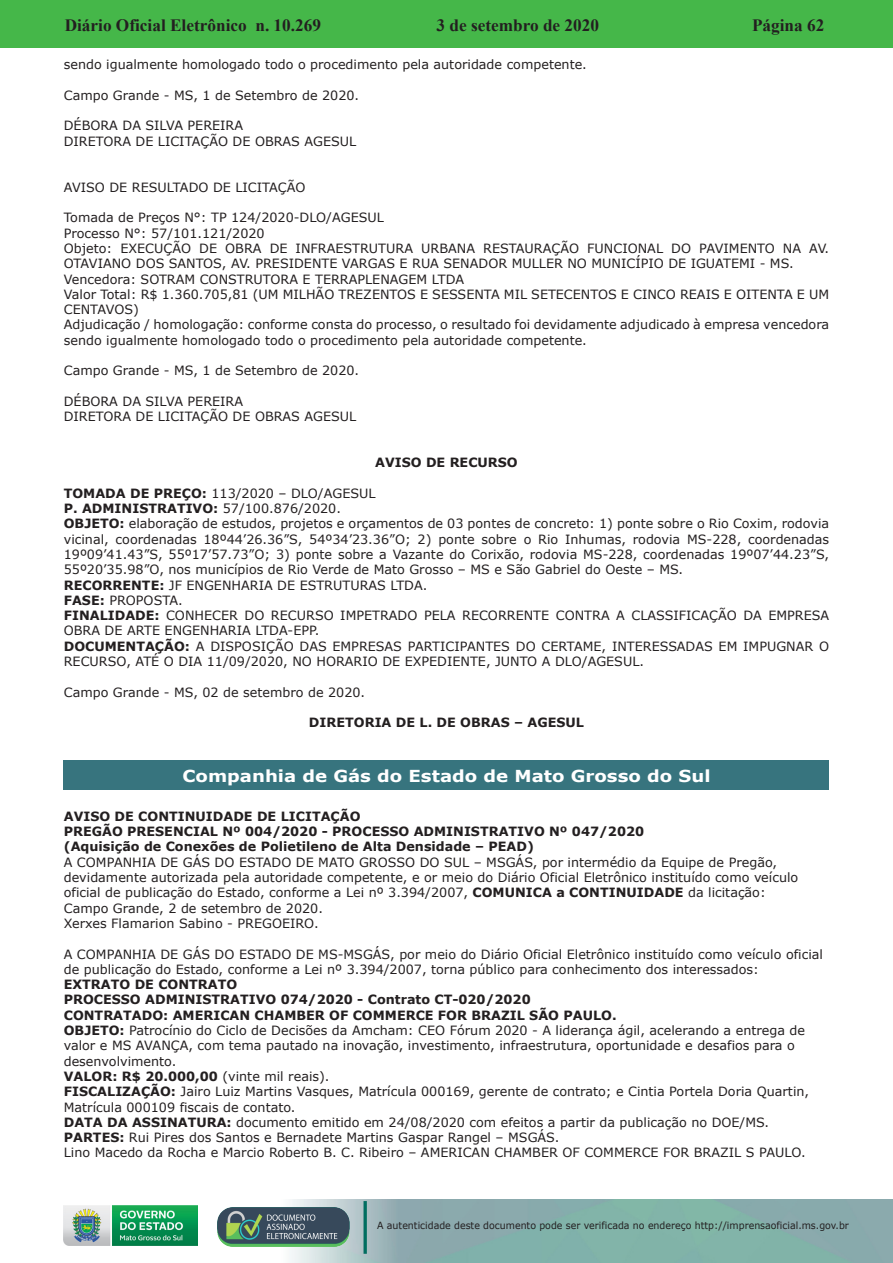
<style>
.page{position:relative;width:893px;height:1263px;background:#fff}
.page>*{position:absolute;margin:0;border:0;box-sizing:border-box;transform-origin:0 0}
.t1{font:700 17.25px "Times New Roman";color:#231f20}
.t2{font:700 16.5px "Verdana";color:#fff;scale:1.1 1}
.t3{font:12.75px/15.3px "Verdana";color:#231f20}
.t4{font:700 12.75px/15.3px "Verdana";color:#231f20}
.t5{font:9.9px "Verdana";color:#231f20;scale:.95 1}
.s1{font-weight:700}
</style>
<div class="page">
<div style="left:0;top:0;width:893px;height:48px;background:#45b749"></div>
<img style="left:63px;top:1199px;width:830px;height:64px">
<img style="left:364px;top:1202px;width:2px;height:51px">
<img style="left:218px;top:1207px;width:132px;height:39px">
<img style="left:64px;top:1205px;width:134px;height:41px">
<div style="left:64px;top:760px;width:765px;height:30px;background:#37747e"></div>
<h1 class="t1" style="left:65px;top:13px;width:258px">Diário Oficial Eletrônico n. 10.269</h1>
<h1 class="t1" style="left:436px;top:13px;width:164px">3 de setembro de 2020</h1>
<h1 class="t1" style="left:752px;top:13px;width:74px">Página 62</h1>
<p class="t3" style="left:64px;top:57px;width:525px">sendo igualmente homologado todo o procedimento pela autoridade competente.</p>
<p class="t3" style="left:64px;top:87px;width:297px">Campo Grande - MS, 1 de Setembro de 2020.</p>
<p class="t3" style="left:64px;top:118px;width:294px">DÉBORA DA SILVA PEREIRA<br>DIRETORA DE LICITAÇÃO DE OBRAS AGESUL</p>
<p class="t3" style="left:64px;top:179px;width:243px">AVISO DE RESULTADO DE LICITAÇÃO</p>
<p class="t3" style="left:64px;top:210px;width:767px">Tomada de Preços N°: TP 124/2020-DLO/AGESUL<br>Processo N°: 57/101.121/2020<br>Objeto: EXECUÇÃO DE OBRA DE INFRAESTRUTURA URBANA RESTAURAÇÃO FUNCIONAL DO PAVIMENTO NA AV.<br>OTAVIANO DOS SANTOS, AV. PRESIDENTE VARGAS E RUA SENADOR MULLER NO MUNICÍPIO DE IGUATEMI - MS.<br>Vencedora: SOTRAM CONSTRUTORA E TERRAPLENAGEM LTDA<br>Valor Total: R$ 1.360.705,81 (UM MILHÃO TREZENTOS E SESSENTA MIL SETECENTOS E CINCO REAIS E OITENTA E UM CENTAVOS)<br>Adjudicação / homologação: conforme consta do processo, o resultado foi devidamente adjudicado à empresa vencedora sendo igualmente homologado todo o procedimento pela autoridade competente.</p>
<p class="t3" style="left:64px;top:363px;width:297px">Campo Grande - MS, 1 de Setembro de 2020.</p>
<p class="t3" style="left:64px;top:393px;width:294px">DÉBORA DA SILVA PEREIRA<br>DIRETORA DE LICITAÇÃO DE OBRAS AGESUL</p>
<p class="t4" style="left:375px;top:455px;width:144px">AVISO DE RECURSO</p>
<p class="t3" style="left:64px;top:485px;width:767px"><span class="s1">TOMADA DE PREÇO:</span> 113/2020 – DLO/AGESUL<br><span class="s1">P. ADMINISTRATIVO:</span> 57/100.876/2020.<br><span class="s1">OBJETO:</span> elaboração de estudos, projetos e orçamentos de 03 pontes de concreto: 1) ponte sobre o Rio Coxim, rodovia vicinal, coordenadas 18º44’26.36”S, 54º34’23.36”O; 2) ponte sobre o Rio Inhumas, rodovia MS-228, coordenadas 19º09’41.43”S, 55º17’57.73”O; 3) ponte sobre a Vazante do Corixão, rodovia MS-228, coordenadas 19º07’44.23”S, 55º20’35.98”O, nos municípios de Rio Verde de Mato Grosso – MS e São Gabriel do Oeste – MS.<br><span class="s1">RECORRENTE:</span> JF ENGENHARIA DE ESTRUTURAS LTDA.<br><span class="s1">FASE:</span> PROPOSTA.<br><span class="s1">FINALIDADE:</span> CONHECER DO RECURSO IMPETRADO PELA RECORRENTE CONTRA A CLASSIFICAÇÃO DA EMPRESA OBRA DE ARTE ENGENHARIA LTDA-EPP.<br><span class="s1">DOCUMENTAÇÃO:</span> A DISPOSIÇÃO DAS EMPRESAS PARTICIPANTES DO CERTAME, INTERESSADAS EM IMPUGNAR O RECURSO, ATÉ O DIA 11/09/2020, NO HORARIO DE EXPEDIENTE, JUNTO A DLO/AGESUL.</p>
<p class="t3" style="left:64px;top:684px;width:303px">Campo Grande - MS, 02 de setembro de 2020.</p>
<p class="t4" style="left:309px;top:715px;width:277px">DIRETORIA DE L. DE OBRAS – AGESUL</p>
<p class="t2" style="left:182px;top:764px;width:482px">Companhia de Gás do Estado de Mato Grosso do Sul</p>
<p class="t4" style="left:64px;top:808px;width:582px">AVISO DE CONTINUIDADE DE LICITAÇÃO<br>PREGÃO PRESENCIAL Nº 004/2020 - PROCESSO ADMINISTRATIVO Nº 047/2020 (Aquisição de Conexões de Polietileno de Alta Densidade – PEAD)</p>
<p class="t3" style="left:64px;top:854px;width:736px">A COMPANHIA DE GÁS DO ESTADO DE MATO GROSSO DO SUL – MSGÁS, por intermédio da Equipe de Pregão, devidamente autorizada pela autoridade competente, e or meio do Diário Oficial Eletrônico instituído como veículo oficial de publicação do Estado, conforme a Lei nº 3.394/2007, <span class="s1">COMUNICA a CONTINUIDADE</span> da licitação:<br>Campo Grande, 2 de setembro de 2020.<br>Xerxes Flamarion Sabino - PREGOEIRO.</p>
<p class="t3" style="left:64px;top:946px;width:761px">A COMPANHIA DE GÁS DO ESTADO DE MS-MSGÁS, por meio do Diário Oficial Eletrônico instituído como veículo oficial de publicação do Estado, conforme a Lei nº 3.394/2007, torna público para conhecimento dos interessados:</p>
<p class="t3" style="left:64px;top:977px;width:747px"><span class="s1">EXTRATO DE CONTRATO<br>PROCESSO ADMINISTRATIVO 074/2020 - Contrato CT-020/2020<br>CONTRATADO: AMERICAN CHAMBER OF COMMERCE FOR BRAZIL SÃO PAULO.<br>OBJETO:</span> Patrocínio do Ciclo de Decisões da Amcham: CEO Fórum 2020 - A liderança ágil, acelerando a entrega de valor e MS AVANÇA, com tema pautado na inovação, investimento, infraestrutura, oportunidade e desafios para o desenvolvimento.<br><span class="s1">VALOR: R$ 20.000,00</span> (vinte mil reais).<br><span class="s1">FISCALIZAÇÃO:</span> Jairo Luiz Martins Vasques, Matrícula 000169, gerente de contrato; e Cintia Portela Doria Quartin, Matrícula 000109 fiscais de contato.<br><span class="s1">DATA DA ASSINATURA:</span> documento emitido em 24/08/2020 com efeitos a partir da publicação no DOE/MS.<br><span class="s1">PARTES:</span> Rui Pires dos Santos e Bernadete Martins Gaspar Rangel – MSGÁS.<br>Lino Macedo da Rocha e Marcio Roberto B. C. Ribeiro – AMERICAN CHAMBER OF COMMERCE FOR BRAZIL S PAULO.</p>
<p class="t5" style="left:377px;top:1219px;width:498px">A autenticidade deste documento pode ser verificada no endereço http://imprensaoficial.ms.gov.br</p>
</div>
